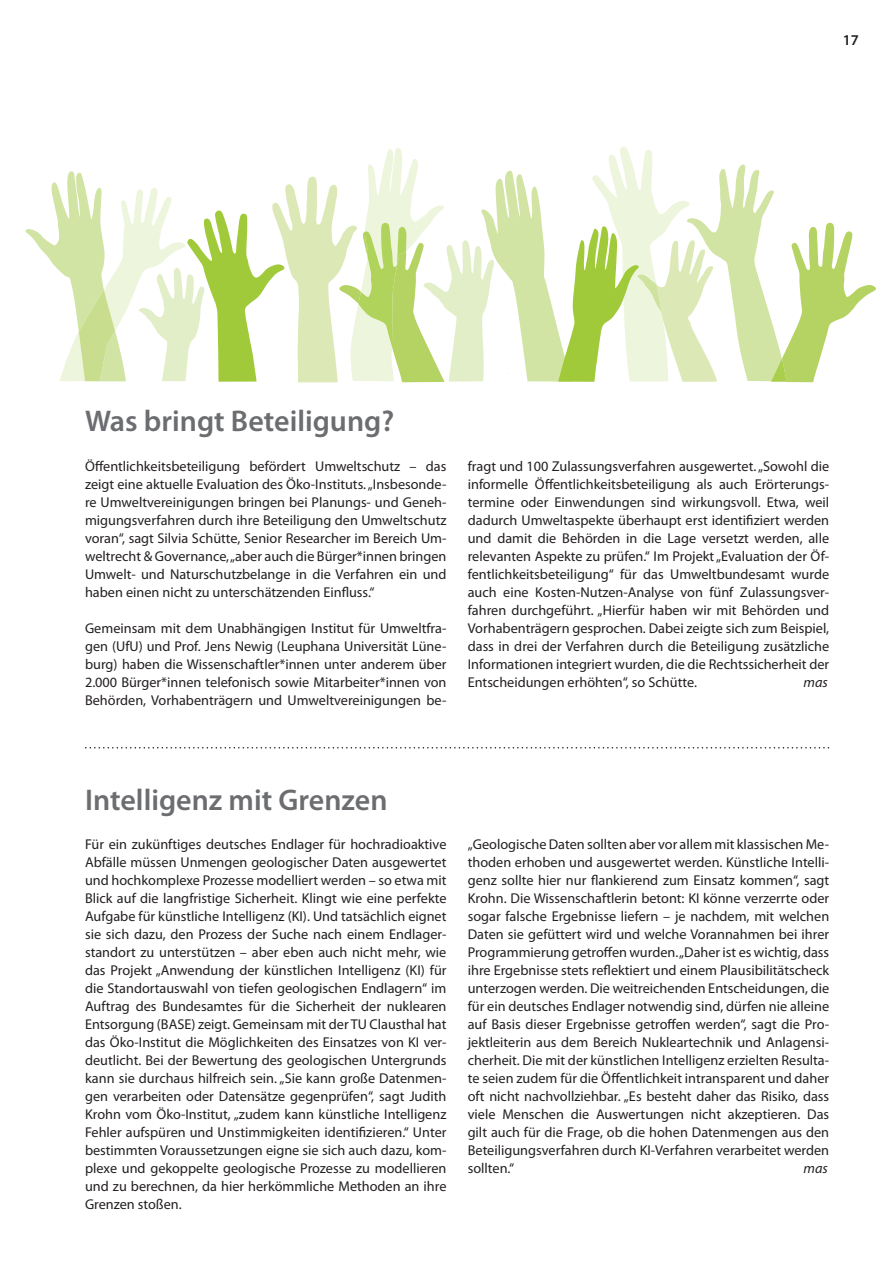
<style>
.page{position:relative;width:893px;height:1263px;background:#fff}
.page>*{position:absolute;margin:0;border:0;box-sizing:border-box;transform-origin:0 0}
.t1{font:600 30px "Myriad Pro";color:#6c6d70}
.t2{font:600 15px "Myriad Pro";color:#231f20}
.t3{font:14.25px/18px "Myriad Pro";color:#231f20;text-align:justify}
.t4{font:italic 14.25px "Myriad Pro";color:#231f20}
</style>
<div class="page">
<svg style="left:85px;top:747px;width:744px;height:1px"></svg>
<svg style="left:25px;top:147px;width:851px;height:236px"></svg>
<p class="t2" style="left:843px;top:31px;width:18px">17</p>
<h1 class="t1" style="left:85px;top:402px;width:311px">Was bringt Beteiligung?</h1>
<p class="t3" style="left:85px;top:457px;width:363px">Öffentlichkeitsbeteiligung befördert Umweltschutz – das zeigt eine aktuelle Evaluation des Öko-Instituts. „Insbesonde&shy;re Umweltvereinigungen bringen bei Planungs- und Geneh&shy;migungsverfahren durch ihre Beteiligung den Umweltschutz voran“, sagt Silvia Schütte, Senior Researcher im Bereich Um&shy;weltrecht &amp; Governance, „aber auch die Bürger*innen bringen Umwelt- und Naturschutzbelange in die Verfahren ein und haben einen nicht zu unterschätzenden Einfluss.“</p>
<p class="t3" style="left:85px;top:619px;width:363px">Gemeinsam mit dem Unabhängigen Institut für Umweltfra&shy;gen (UfU) und Prof. Jens Newig (Leuphana Universität Lüne&shy;burg) haben die Wissenschaftler*innen unter anderem über 2.000 Bürger*innen telefonisch sowie Mitarbeiter*innen von Behörden, Vorhabenträgern und Umweltvereinigungen be-</p>
<p class="t3" style="left:468px;top:457px;width:363px">fragt und 100 Zulassungsverfahren ausgewertet. „Sowohl die informelle Öffentlichkeitsbeteiligung als auch Erörterungs&shy;termine oder Einwendungen sind wirkungsvoll. Etwa, weil dadurch Umweltaspekte überhaupt erst identifiziert werden und damit die Behörden in die Lage versetzt werden, alle relevanten Aspekte zu prüfen.“ Im Projekt „Evaluation der Öf&shy;fentlichkeitsbeteiligung“ für das Umweltbundesamt wurde auch eine Kosten-Nutzen-Analyse von fünf Zulassungsver&shy;fahren durchgeführt. „Hierfür haben wir mit Behörden und Vorhabenträgern gesprochen. Dabei zeigte sich zum Beispiel, dass in drei der Verfahren durch die Beteiligung zusätzliche Informationen integriert wurden, die die Rechtssicherheit der Entscheidungen erhöhten“, so Schütte.</p>
<p class="t4" style="left:803px;top:673px;width:26px">mas</p>
<h1 class="t1" style="left:85px;top:781px;width:304px">Intelligenz mit Grenzen</h1>
<p class="t3" style="left:85px;top:835px;width:363px">Für ein zukünftiges deutsches Endlager für hochradioaktive Abfälle müssen Unmengen geologischer Daten ausgewertet und hochkomplexe Prozesse modelliert werden – so etwa mit Blick auf die langfristige Sicherheit. Klingt wie eine perfekte Aufgabe für künstliche Intelligenz (KI). Und tatsächlich eignet sie sich dazu, den Prozess der Suche nach einem Endlager&shy;standort zu unterstützen – aber eben auch nicht mehr, wie das Projekt „Anwendung der künstlichen Intelligenz (KI) für die Standortauswahl von tiefen geologischen Endlagern“ im Auftrag des Bundesamtes für die Sicherheit der nuklearen Entsorgung (BASE) zeigt. Gemeinsam mit der TU Clausthal hat das Öko-Institut die Möglichkeiten des Einsatzes von KI ver&shy;deutlicht. Bei der Bewertung des geologischen Untergrunds kann sie durchaus hilfreich sein. „Sie kann große Datenmen&shy;gen verarbeiten oder Datensätze gegenprüfen“, sagt Judith Krohn vom Öko-Institut, „zudem kann künstliche Intelligenz Fehler aufspüren und Unstimmigkeiten identifizieren.“ Unter bestimmten Voraussetzungen eigne sie sich auch dazu, kom&shy;plexe und gekoppelte geologische Prozesse zu modellieren und zu berechnen, da hier herkömmliche Methoden an ihre Grenzen stoßen.</p>
<p class="t3" style="left:468px;top:835px;width:363px">„Geologische Daten sollten aber vor allem mit klassischen Me&shy;thoden erhoben und ausgewertet werden. Künstliche Intelli&shy;genz sollte hier nur flankierend zum Einsatz kommen“, sagt Krohn. Die Wissenschaftlerin betont: KI könne verzerrte oder sogar falsche Ergebnisse liefern – je nachdem, mit welchen Daten sie gefüttert wird und welche Vorannahmen bei ihrer Programmierung getroffen wurden. „Daher ist es wichtig, dass ihre Ergebnisse stets reflektiert und einem Plausibilitätscheck unterzogen werden. Die weitreichenden Entscheidungen, die für ein deutsches Endlager notwendig sind, dürfen nie alleine auf Basis dieser Ergebnisse getroffen werden“, sagt die Pro&shy;jektleiterin aus dem Bereich Nukleartechnik und Anlagensi&shy;cherheit. Die mit der künstlichen Intelligenz erzielten Resulta&shy;te seien zudem für die Öffentlichkeit intransparent und daher oft nicht nachvollziehbar. „Es besteht daher das Risiko, dass viele Menschen die Auswertungen nicht akzeptieren. Das gilt auch für die Frage, ob die hohen Datenmengen aus den Beteiligungsverfahren durch KI-Verfahren verarbeitet werden sollten.“</p>
<p class="t4" style="left:803px;top:1160px;width:26px">mas</p>
</div>
